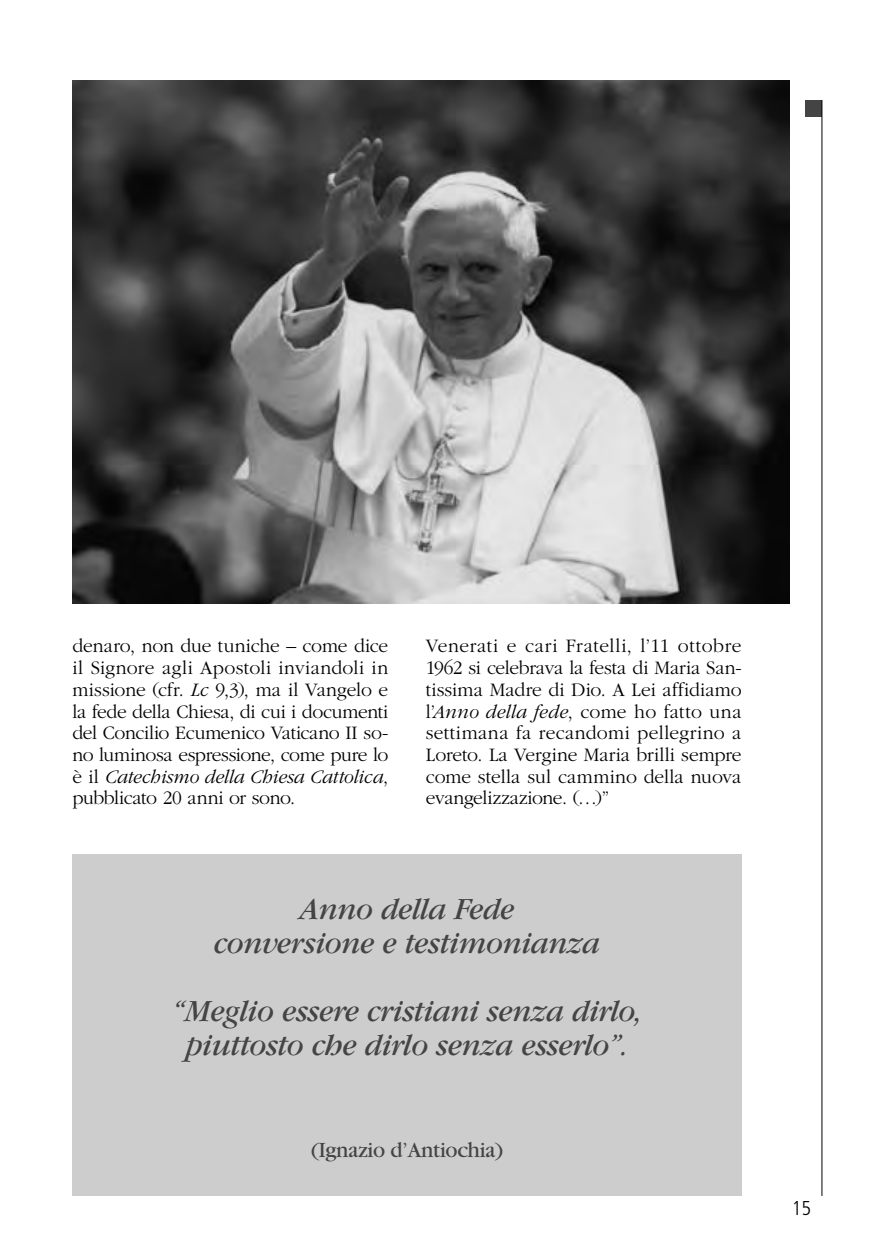
<style>
.page{position:relative;width:879px;height:1248px;background:#fff}
.page>*{position:absolute;margin:0;border:0;box-sizing:border-box;transform-origin:0 0}
.t1{font:italic 32px/34px "Garamond";letter-spacing:-.015em;color:#444;text-align:center}
.t2{font:22.6px "Garamond";letter-spacing:-.015em;color:#444}
.t3{font:300 condensed 20px "Frutiger";color:#000}
.t4{font:300 19.8px/21.8px "Garamond";letter-spacing:-.015em;color:#000;text-align:justify}
.s1{font-style:italic}
</style>
<div class="page">
<div style="left:806px;top:100px;width:16px;height:16px;background:#444"></div>
<hr style="left:821px;top:100px;width:1px;height:1095px;background:#000">
<img style="left:72px;top:80px;width:718px;height:523px">
<div style="left:72px;top:854px;width:669px;height:341px;background:#cdcdcd"></div>
<p class="t4" style="left:72px;top:635px;width:317px">denaro, non due tuniche – come dice il Signore agli Apostoli inviandoli in missione (cfr. <span class="s1">Lc</span> 9,3), ma il Vangelo e la fede della Chiesa, di cui i documenti del Concilio Ecumenico Vaticano II so&shy;no luminosa espressione, come pure lo è il <span class="s1">Catechismo della Chiesa Cattolica</span>, pubblicato 20 anni or sono.</p>
<p class="t4" style="left:426px;top:635px;width:317px">Venerati e cari Fratelli, l’11 ottobre 1962 si celebrava la festa di Maria San&shy;tissima Madre di Dio. A Lei affidiamo l’<span class="s1">Anno della fede</span>, come ho fatto una settimana fa recandomi pellegrino a Loreto. La Vergine Maria brilli sempre come stella sul cammino della nuova evangelizzazione. (…)”</p>
<h1 class="t1" style="left:214px;top:892px;width:388px">Anno della Fede<br>conversione e testimonianza</h1>
<h1 class="t1" style="left:173px;top:994px;width:470px">“Meglio essere cristiani senza dirlo, piuttosto che dirlo senza esserlo”.</h1>
<p class="t2" style="left:311px;top:1137px;width:193px">(Ignazio d’Antiochia)</p>
<p class="t3" style="left:792px;top:1196px;width:21px">15</p>
</div>
